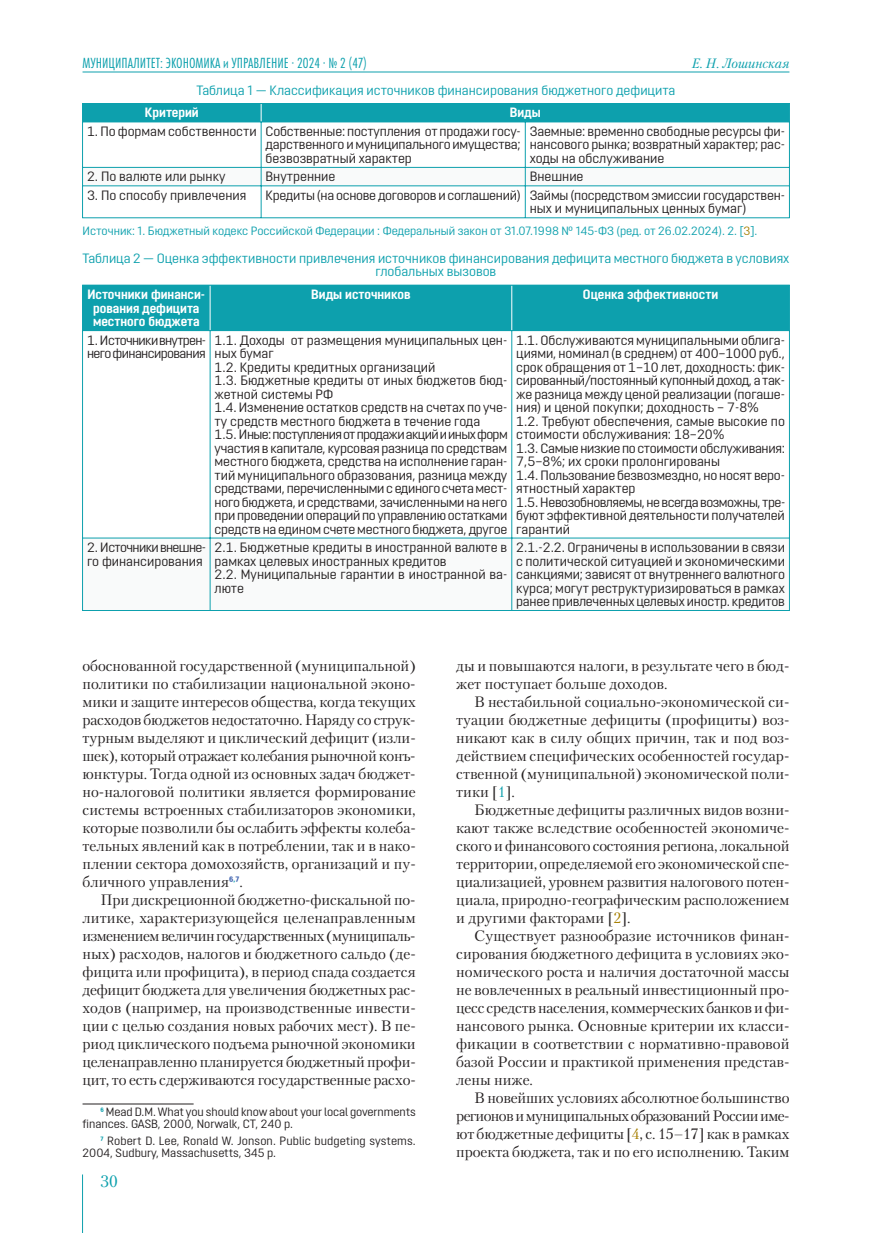
<style>
.page{position:relative;width:872px;height:1233px;background:#fff}
.page>*{position:absolute;margin:0;border:0;box-sizing:border-box;transform-origin:0 0}
.t1{font:16.5px "Petersburg";color:#0da0ad}
.t2{font:15px/18px "Petersburg";color:#231f20;text-align:justify}
.t3{font:13.5px/13.5px "Opinion Pro";letter-spacing:-.01em;color:#231f20}
.t4{font:13.5px/13.5px "Opinion Pro";color:#0da0ad;text-align:center}
.t5{font:700 13.5px/13.5px "Opinion Pro";color:#fff;text-align:center}
.t6{font:13.5px "Futura Now Text Condensed";color:#0da0ad}
.t7{font:13.5px/13.5px "Opinion Pro";letter-spacing:-.045em;color:#231f20}
.t8{font:italic 13.5px "Petersburg";color:#0da0ad}
.t9{font:12px/12px "Opinion Pro";color:#231f20}
.t10{font:12px "Opinion Pro";color:#0da0ad}
.s1{color:#a78003}
.s2{font-family:"Opinion Pro";font-weight:700;color:#3f63af}
.s3{font-family:"Opinion Pro";font-weight:700;color:#0da0ad}
.s4{font-weight:700;color:#0da0ad}
.s5{color:#0da0ad}
</style>
<div class="page">
<hr style="left:82px;top:72px;width:707px;height:1px;background:#0da0ad">
<hr style="left:82px;top:1174px;width:1px;height:59px;background:#0da0ad">
<div style="left:82px;top:285px;width:707px;height:46px;background:#0da0ad"></div>
<div style="left:82px;top:538px;width:707px;height:72px;background:#f9fafa"></div>
<hr style="left:210px;top:285px;width:1px;height:45px;background:#fff">
<hr style="left:511px;top:285px;width:1px;height:45px;background:#fff">
<hr style="left:82px;top:285px;width:1px;height:326px;background:#0da0ad">
<hr style="left:789px;top:285px;width:1px;height:326px;background:#0da0ad">
<hr style="left:210px;top:331px;width:1px;height:279px;background:#0da0ad">
<hr style="left:511px;top:331px;width:1px;height:279px;background:#0da0ad">
<hr style="left:82px;top:285px;width:707px;height:1px;background:#0da0ad">
<hr style="left:82px;top:538px;width:707px;height:1px;background:#0da0ad">
<hr style="left:82px;top:610px;width:707px;height:1px;background:#0da0ad">
<hr style="left:82px;top:1104px;width:112px;height:1px;background:#231f20">
<div style="left:82px;top:104px;width:707px;height:18px;background:#0da0ad"></div>
<div style="left:82px;top:167px;width:707px;height:19px;background:#f9fafa"></div>
<svg style="left:261px;top:104px;width:1px;height:18px"></svg>
<hr style="left:82px;top:103px;width:1px;height:115px;background:#0da0ad">
<hr style="left:789px;top:103px;width:1px;height:115px;background:#0da0ad">
<hr style="left:261px;top:122px;width:1px;height:96px;background:#0da0ad">
<hr style="left:525px;top:122px;width:1px;height:96px;background:#0da0ad">
<hr style="left:82px;top:103px;width:707px;height:1px;background:#0da0ad">
<hr style="left:82px;top:122px;width:707px;height:1px;background:#0da0ad">
<hr style="left:82px;top:167px;width:707px;height:1px;background:#0da0ad">
<hr style="left:82px;top:186px;width:707px;height:1px;background:#0da0ad">
<hr style="left:82px;top:218px;width:707px;height:1px;background:#0da0ad">
<p class="t6" style="left:82px;top:56px;width:286px">МУНИЦИПАЛИТЕТ: ЭКОНОМИКА и УПРАВЛЕНИЕ · 2024 · № 2 (47)</p>
<p class="t8" style="left:691px;top:54px;width:99px">Е. Н. Лошинская</p>
<p class="t4" style="left:196px;top:83px;width:480px">Таблица 1 — Классификация источников финансирования бюджетного дефицита</p>
<p class="t5" style="left:145px;top:106px;width:55px">Критерий</p>
<p class="t5" style="left:509px;top:106px;width:33px">Виды</p>
<p class="t3" style="left:266px;top:124px;width:257px;text-align:justify;text-indent:-178px">1. По формам собственности Собственные: поступления от продажи госу&shy;дарственного и муниципального имущества; безвозвратный характер</p>
<p class="t3" style="left:530px;top:124px;width:256px;text-align:justify">Заемные: временно свободные ресурсы фи&shy;нансового рынка; возвратный характер; рас&shy;ходы на обслуживание</p>
<p class="t3" style="left:87px;top:170px;width:140px">2. По валюте или рынку</p>
<p class="t3" style="left:266px;top:170px;width:71px">Внутренние</p>
<p class="t3" style="left:530px;top:170px;width:55px">Внешние</p>
<p class="t3" style="left:87px;top:188px;width:161px">3. По способу привлечения</p>
<p class="t3" style="left:530px;top:188px;width:256px;text-indent:-264px">Кредиты (на основе договоров и соглашений) Займы (посредством эмиссии государствен&shy;ных и муниципальных ценных бумаг)</p>
<p class="t10" style="left:82px;top:224px;width:676px">Источник: 1. Бюджетный кодекс Российской Федерации : Федеральный закон от 31.07.1998 № 145-ФЗ (ред. от 26.02.2024). 2. [<span class="s1">3</span>].</p>
<p class="t4" style="left:82px;top:251px;width:708px">Таблица 2 — Оценка эффективности привлечения источников финансирования дефицита местного бюджета в условиях глобальных вызовов</p>
<p class="t5" style="left:87px;top:287px;width:119px">Источники финанси&shy;рования дефицита местного бюджета</p>
<p class="t5" style="left:311px;top:287px;width:101px">Виды источников</p>
<p class="t5" style="left:583px;top:287px;width:137px">Оценка эффективности</p>
<p class="t7" style="left:87px;top:333px;width:121px">1. Источники внутрен&shy;него финансирования</p>
<p class="t3" style="left:214px;top:333px;width:294px">1.1. Доходы от размещения муниципальных цен&shy;ных бумаг<br>1.2. Кредиты кредитных организаций<br>1.3. Бюджетные кредиты от иных бюджетов бюд&shy;жетной системы РФ<br>1.4. Изменение остатков средств на счетах по уче&shy;ту средств местного бюджета в течение года<br>1.5. Иные: поступления от продажи акций и иных форм участия в капитале, курсовая разница по средствам местного бюджета, средства на исполнение гаран&shy;тий муниципального образования, разница между средствами, перечисленными с единого счета мест&shy;ного бюджета, и средствами, зачисленными на него при проведении операций по управлению остатками средств на едином счете местного бюджета, другое</p>
<p class="t3" style="left:516px;top:333px;width:270px">1.1. Обслуживаются муниципальными облига&shy;циями, номинал (в среднем) от 400–1000 руб., срок обращения от 1–10 лет, доходность: фик&shy;сированный/постоянный купонный доход, а так&shy;же разница между ценой реализации (погаше&shy;ния) и ценой покупки; доходность – 7-8%<br>1.2. Требуют обеспечения, самые высокие по стоимости обслуживания: 18–20%<br>1.3. Самые низкие по стоимости обслуживания:<br>7,5–8%; их сроки пролонгированы<br>1.4. Пользование безвозмездно, но носят веро&shy;ятностный характер<br>1.5. Невозобновляемы, не всегда возможны, тре&shy;буют эффективной деятельности получателей гарантий</p>
<p class="t3" style="left:87px;top:540px;width:120px">2. Источники внешне&shy;го финансирования</p>
<p class="t3" style="left:214px;top:540px;width:294px">2.1. Бюджетные кредиты в иностранной валюте в рамках целевых иностранных кредитов<br>2.2. Муниципальные гарантии в иностранной ва&shy;люте</p>
<p class="t3" style="left:516px;top:540px;width:270px;text-align:justify">2.1.-2.2. Ограничены в использовании в связи с политической ситуацией и экономическими санкциями; зависят от внутреннего валютного курса; могут реструктуризироваться в рамках ранее привлеченных целевых иностр. кредитов</p>
<p class="t2" style="left:82px;top:656px;width:335px">обоснованной государственной (муниципальной) политики по стабилизации национальной эконо&shy;мики и защите интересов общества, когда текущих расходов бюджетов недостаточно. Наряду со струк&shy;турным выделяют и циклический дефицит (изли&shy;шек), который отражает колебания рыночной конъ&shy;юнктуры. Тогда одной из основных задач бюджет&shy;но-налоговой политики является формирование системы встроенных стабилизаторов экономики, которые позволили бы ослабить эффекты колеба&shy;тельных явлений как в потреблении, так и в нако&shy;плении сектора домохозяйств, организаций и пу&shy;бличного управления<span class="s2">6</span><span class="s3">,</span><span class="s2">7</span>.</p>
<p class="t2" style="left:82px;top:890px;width:335px;text-indent:18px">При дискреционной бюджетно-фискальной по&shy;литике, характеризующейся целенаправленным изменением величин государственных (муниципаль&shy;ных) расходов, налогов и бюджетного сальдо (де&shy;фицита или профицита), в период спада создается дефицит бюджета для увеличения бюджетных рас&shy;ходов (например, на производственные инвести&shy;ции с целью создания новых рабочих мест). В пе&shy;риод циклического подъема рыночной экономики целенаправленно планируется бюджетный профи&shy;цит, то есть сдерживаются государственные расхо-</p>
<p class="t9" style="left:82px;top:1106px;width:335px;text-indent:18px"><span class="s4">6</span> Mead D.M. What you should know about your local governments finances. GASB, 2000, Norwalk, CT, 240 p.</p>
<p class="t9" style="left:82px;top:1134px;width:334px;text-indent:18px"><span class="s4">7</span> Robert D. Lee, Ronald W. Jonson. Public budgeting systems.<br>2004, Sudbury, Massachusetts, 345 p.</p>
<p class="t1" style="left:100px;top:1171px;width:19px">30</p>
<p class="t2" style="left:456px;top:656px;width:334px">ды и повышаются налоги, в результате чего в бюд&shy;жет поступает больше доходов.</p>
<p class="t2" style="left:456px;top:692px;width:335px;text-indent:18px">В нестабильной социально-экономической си&shy;туации бюджетные дефициты (профициты) воз&shy;никают как в силу общих причин, так и под воз&shy;действием специфических особенностей государ&shy;ственной (муниципальной) экономической поли&shy;тики [<span class="s5">1</span>].</p>
<p class="t2" style="left:456px;top:800px;width:335px;text-indent:18px">Бюджетные дефициты различных видов возни&shy;кают также вследствие особенностей экономиче&shy;ского и финансового состояния региона, локальной территории, определяемой его экономической спе&shy;циализацией, уровнем развития налогового потен&shy;циала, природно-географическим расположением и другими факторами [<span class="s1">2</span>].</p>
<p class="t2" style="left:456px;top:926px;width:335px;text-indent:18px">Существует разнообразие источников финан&shy;сирования бюджетного дефицита в условиях эко&shy;номического роста и наличия достаточной массы не вовлеченных в реальный инвестиционный про&shy;цесс средств населения, коммерческих банков и фи&shy;нансового рынка. Основные критерии их класси&shy;фикации в соответствии с нормативно-правовой базой России и практикой применения представ&shy;лены ниже.</p>
<p class="t2" style="left:456px;top:1088px;width:335px;text-indent:18px">В новейших условиях абсолютное большинство регионов и муниципальных образований Россиииме&shy;ют бюджетные дефициты [<span class="s1">4</span>, с. 15–17] как в рамках проекта бюджета, так и по его исполнению. Таким</p>
</div>
